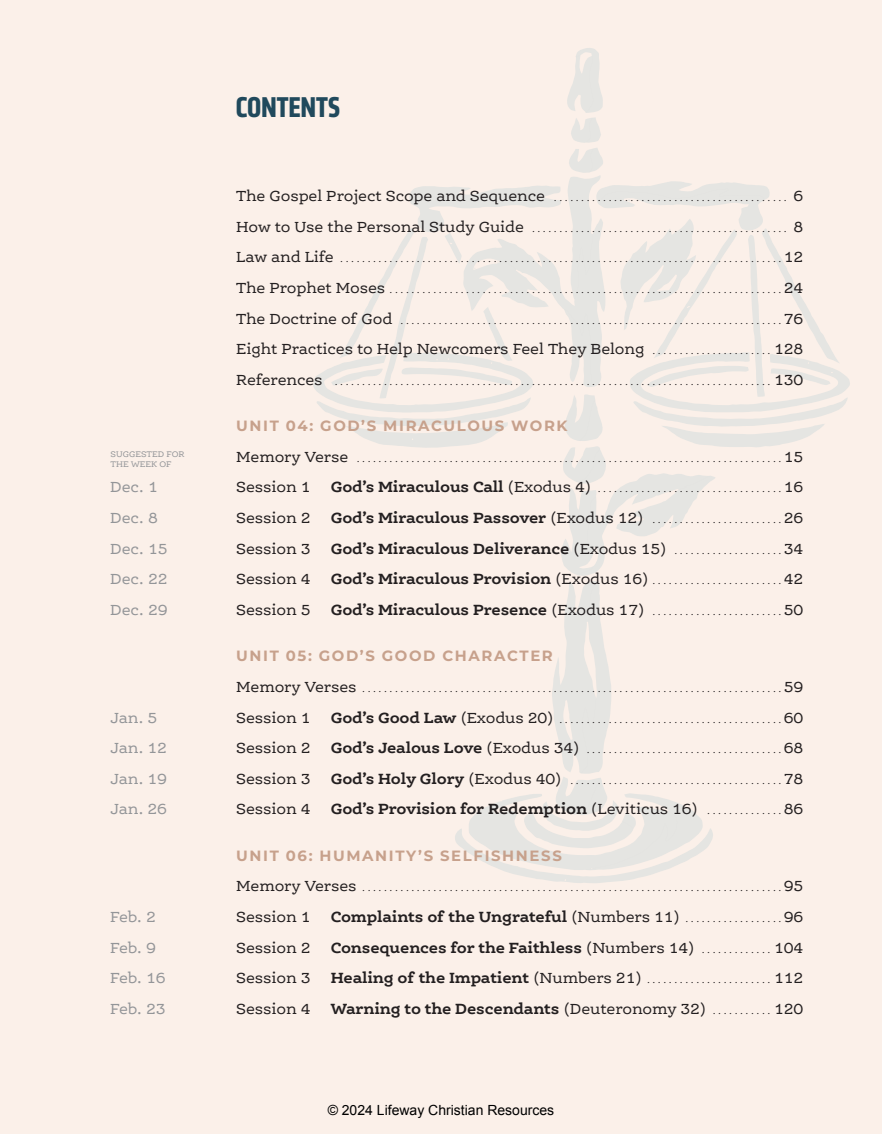
<style>
.page{position:relative;width:882px;height:1134px;background:#fbf0e9}
.page>*{position:absolute;margin:0;border:0;box-sizing:border-box;transform-origin:0 0}
.t1{font:700 29.75px "Klavika Condensed";letter-spacing:-.005em;color:#20495c}
.t2{font:700 15.75px "Ernestine Pro";letter-spacing:-.01em;color:#231f20}
.t3{font:15.75px "Ernestine Pro";letter-spacing:-.01em;color:#231f20}
.t4{font:15.75px "Ernestine Pro";letter-spacing:-.01em;color:#939598}
.t5{font:700 14.88px "Montserrat";letter-spacing:.11em;color:#c7a18c}
.t6{font:14px "Arial";color:#000}
.t7{font:8.75px "Ernestine Pro";color:#231f20}
.t8{font:8.75px/9.6px "Ernestine Pro";letter-spacing:-.005em;color:#939598}
.s1{font-size:15.75px}
.s2{font-size:8.75px}
.s3{font-weight:700;font-size:15.75px}
.s4{font-weight:400}
.s5{font-weight:400;font-size:8.75px}
</style>
<div class="page">
<svg style="left:313px;top:48px;width:537px;height:835px"></svg>
<p class="t8" style="left:111px;top:449px;width:76px">SUGGESTED FOR<br>THE WEEK OF</p>
<h1 class="t1" style="left:236px;top:88px;width:106px">CONTENTS</h1>
<p class="t7" style="left:236px;top:193px;width:568px"><span class="s1">The Gospel Project Scope and Sequence</span> . . . . . . . . . . . . . . . . . . . . . . . . . . . . . . . . . . . . . . . . . . . <span class="s1">6</span></p>
<p class="t7" style="left:236px;top:224px;width:568px"><span class="s1">How to Use the Personal Study Guide</span> . . . . . . . . . . . . . . . . . . . . . . . . . . . . . . . . . . . . . . . . . . . . . . . <span class="s1">8</span></p>
<p class="t7" style="left:236px;top:254px;width:568px"><span class="s1">Law and Life</span> . . . . . . . . . . . . . . . . . . . . . . . . . . . . . . . . . . . . . . . . . . . . . . . . . . . . . . . . . . . . . . . . . . . . . . . . . . . . . . . . <span class="s1">12</span></p>
<p class="t7" style="left:236px;top:285px;width:568px"><span class="s1">The Prophet Moses</span> . . . . . . . . . . . . . . . . . . . . . . . . . . . . . . . . . . . . . . . . . . . . . . . . . . . . . . . . . . . . . . . . . . . . . . . <span class="s1">24</span></p>
<p class="t7" style="left:236px;top:315px;width:568px"><span class="s1">The Doctrine of God</span> . . . . . . . . . . . . . . . . . . . . . . . . . . . . . . . . . . . . . . . . . . . . . . . . . . . . . . . . . . . . . . . . . . . . . <span class="s1">76</span></p>
<h2 class="t3" style="left:236px;top:339px;width:568px">Eight Practices to Help Newcomers Feel They Belong <span class="s2">. . . . . . . . . . . . . . . . . . . . .</span> 128</h2>
<p class="t7" style="left:236px;top:377px;width:568px"><span class="s1">References</span> . . . . . . . . . . . . . . . . . . . . . . . . . . . . . . . . . . . . . . . . . . . . . . . . . . . . . . . . . . . . . . . . . . . . . . . . . . . . . . . <span class="s1">130</span></p>
<h3 class="t5" style="left:236px;top:415px;width:333px">UNIT 04: GOD’S MIRACULOUS WORK</h3>
<p class="t7" style="left:236px;top:454px;width:569px"><span class="s1">Memory Verse</span> . . . . . . . . . . . . . . . . . . . . . . . . . . . . . . . . . . . . . . . . . . . . . . . . . . . . . . . . . . . . . . . . . . . . . . . . . . . . . <span class="s1">15</span></p>
<h2 class="t4" style="left:110px;top:478px;width:49px">Dec. 1</h2>
<h2 class="t3" style="left:236px;top:478px;width:76px">Session 1</h2>
<p class="t7" style="left:331px;top:484px;width:474px"><span class="s3">God’s Miraculous Call</span> <span class="s1">(Exodus 4)</span> . . . . . . . . . . . . . . . . . . . . . . . . . . . . . . . . . <span class="s1">16</span></p>
<h2 class="t4" style="left:110px;top:508px;width:49px">Dec. 8</h2>
<h2 class="t3" style="left:236px;top:508px;width:76px">Session 2</h2>
<h2 class="t2" style="left:331px;top:508px;width:474px">God’s Miraculous Passover <span class="s4">(Exodus 12)</span> <span class="s5">. . . . . . . . . . . . . . . . . . . . . . .</span> <span class="s4">26</span></h2>
<h2 class="t4" style="left:110px;top:539px;width:59px">Dec. 15</h2>
<h2 class="t3" style="left:236px;top:539px;width:76px">Session 3</h2>
<h2 class="t2" style="left:331px;top:538px;width:474px">God’s Miraculous Deliverance <span class="s4">(Exodus 15)</span> <span class="s5">. . . . . . . . . . . . . . . . . . .</span> <span class="s4">34</span></h2>
<h2 class="t4" style="left:110px;top:570px;width:59px">Dec. 22</h2>
<h2 class="t3" style="left:236px;top:570px;width:76px">Session 4</h2>
<h2 class="t2" style="left:331px;top:569px;width:474px">God’s Miraculous Provision <span class="s4">(Exodus 16)</span> <span class="s5">. . . . . . . . . . . . . . . . . . . . . . . .</span> <span class="s4">42</span></h2>
<h2 class="t4" style="left:110px;top:600px;width:59px">Dec. 29</h2>
<h2 class="t3" style="left:236px;top:600px;width:76px">Session 5</h2>
<h2 class="t2" style="left:331px;top:600px;width:474px">God’s Miraculous Presence <span class="s4">(Exodus 17)</span> <span class="s5">. . . . . . . . . . . . . . . . . . . . . . .</span> <span class="s4">50</span></h2>
<h3 class="t5" style="left:236px;top:645px;width:318px">UNIT 05: GOD’S GOOD CHARACTER</h3>
<p class="t7" style="left:236px;top:684px;width:568px"><span class="s1">Memory Verses</span> . . . . . . . . . . . . . . . . . . . . . . . . . . . . . . . . . . . . . . . . . . . . . . . . . . . . . . . . . . . . . . . . . . . . . . . . . . . . <span class="s1">59</span></p>
<h2 class="t4" style="left:110px;top:708px;width:49px">Jan. 5</h2>
<h2 class="t3" style="left:236px;top:708px;width:76px">Session 1</h2>
<p class="t7" style="left:331px;top:714px;width:474px"><span class="s3">God’s Good Law</span> <span class="s1">(Exodus 20)</span> . . . . . . . . . . . . . . . . . . . . . . . . . . . . . . . . . . . . . . . . <span class="s1">60</span></p>
<h2 class="t4" style="left:110px;top:738px;width:58px">Jan. 12</h2>
<h2 class="t3" style="left:236px;top:738px;width:76px">Session 2</h2>
<p class="t7" style="left:331px;top:745px;width:474px"><span class="s3">God’s Jealous Love</span> <span class="s1">(Exodus 34)</span> . . . . . . . . . . . . . . . . . . . . . . . . . . . . . . . . . . . <span class="s1">68</span></p>
<h2 class="t4" style="left:110px;top:769px;width:58px">Jan. 19</h2>
<h2 class="t3" style="left:236px;top:769px;width:76px">Session 3</h2>
<p class="t7" style="left:331px;top:776px;width:474px"><span class="s3">God’s Holy Glory</span> <span class="s1">(Exodus 40)</span> . . . . . . . . . . . . . . . . . . . . . . . . . . . . . . . . . . . . . . <span class="s1">78</span></p>
<h2 class="t4" style="left:110px;top:800px;width:58px">Jan. 26</h2>
<h2 class="t3" style="left:236px;top:800px;width:76px">Session 4</h2>
<h2 class="t2" style="left:331px;top:799px;width:474px">God’s Provision for Redemption <span class="s4">(Leviticus 16)</span> <span class="s5">. . . . . . . . . . . . .</span> <span class="s4">86</span></h2>
<h3 class="t5" style="left:236px;top:845px;width:327px">UNIT 06: HUMANITY’S SELFISHNESS</h3>
<p class="t7" style="left:236px;top:883px;width:568px"><span class="s1">Memory Verses</span> . . . . . . . . . . . . . . . . . . . . . . . . . . . . . . . . . . . . . . . . . . . . . . . . . . . . . . . . . . . . . . . . . . . . . . . . . . . . <span class="s1">95</span></p>
<h2 class="t4" style="left:110px;top:907px;width:47px">Feb. 2</h2>
<h2 class="t3" style="left:236px;top:907px;width:76px">Session 1</h2>
<h2 class="t2" style="left:331px;top:907px;width:474px">Complaints of the Ungrateful <span class="s4">(Numbers 11)</span> <span class="s5">. . . . . . . . . . . . . . . . .</span> <span class="s4">96</span></h2>
<h2 class="t4" style="left:110px;top:938px;width:47px">Feb. 9</h2>
<h2 class="t3" style="left:236px;top:938px;width:76px">Session 2</h2>
<h2 class="t2" style="left:331px;top:937px;width:474px">Consequences for the Faithless <span class="s4">(Numbers 14)</span> <span class="s5">. . . . . . . . . . . .</span> <span class="s4">104</span></h2>
<h2 class="t4" style="left:110px;top:969px;width:57px">Feb. 16</h2>
<h2 class="t3" style="left:236px;top:969px;width:76px">Session 3</h2>
<p class="t7" style="left:331px;top:975px;width:474px"><span class="s3">Healing of the Impatient</span> <span class="s1">(Numbers 21)</span> . . . . . . . . . . . . . . . . . . . . . . <span class="s1">112</span></p>
<h2 class="t4" style="left:110px;top:999px;width:57px">Feb. 23</h2>
<h2 class="t3" style="left:236px;top:999px;width:76px">Session 4</h2>
<h2 class="t2" style="left:331px;top:999px;width:474px">Warning to the Descendants <span class="s4">(Deuteronomy 32)</span> <span class="s5">. . . . . . . . . .</span> <span class="s4">120</span></h2>
<h3 class="t6" style="left:328px;top:1101px;width:228px">© 2024 Lifeway Christian Resources</h3>
</div>
